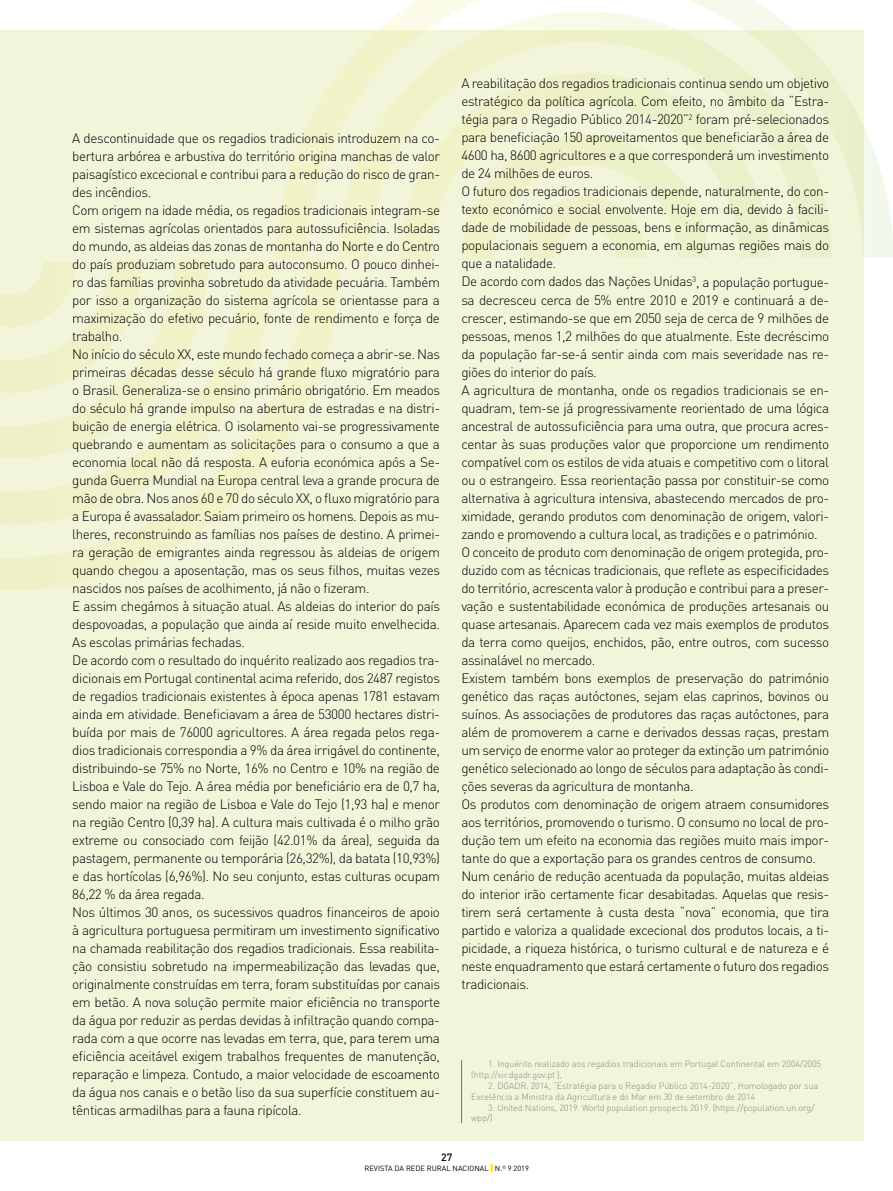
<style>
.page{position:relative;width:893px;height:1191px;background:#fff}
.page>*{position:absolute;margin:0;border:0;box-sizing:border-box;transform-origin:0 0}
.t1{font:300 13.5px/18px "DIN";letter-spacing:-.03em;color:#000}
.t2{font:500 10.5px "DIN";color:#000}
.t3{font:300 9px/10.8px "DIN";letter-spacing:-.01em;color:#878787}
.t4{font:7.5px "DIN";color:#000}
.s1{font-weight:900;color:#ffed00}
</style>
<div class="page">
<div style="left:0;top:30px;width:863px;height:1110px;background:#f3f5db"></div>
<svg style="left:215px;top:0;width:678px;height:260px"></svg>
<svg style="left:0;top:259px;width:405px;height:331px"></svg>
<hr style="left:461px;top:1060px;width:1px;height:63px;background:#706f6f">
<p class="t1" style="left:72px;top:129px;width:369px">A descontinuidade que os regadios tradicionais introduzem na co&shy;bertura arbórea e arbustiva do território origina manchas de valor paisagístico excecional e contribui para a redução do risco de gran&shy;des incêndios.<br>Com origem na idade média, os regadios tradicionais integram-se em sistemas agrícolas orientados para autossuficiência. Isoladas do mundo, as aldeias das zonas de montanha do Norte e do Centro do país produziam sobretudo para autoconsumo. O pouco dinhei&shy;ro das famílias provinha sobretudo da atividade pecuária. Também por isso a organização do sistema agrícola se orientasse para a maximização do efetivo pecuário, fonte de rendimento e força de trabalho.<br>No início do século XX, este mundo fechado começa a abrir-se. Nas primeiras décadas desse século há grande fluxo migratório para o Brasil. Generaliza-se o ensino primário obrigatório. Em meados do século há grande impulso na abertura de estradas e na distri&shy;buição de energia elétrica. O isolamento vai-se progressivamente quebrando e aumentam as solicitações para o consumo a que a economia local não dá resposta. A euforia económica após a Se&shy;gunda Guerra Mundial na Europa central leva a grande procura de mão de obra. Nos anos 60 e 70 do século XX, o fluxo migratório para a Europa é avassalador. Saiam primeiro os homens. Depois as mu&shy;lheres, reconstruindo as famílias nos países de destino. A primei&shy;ra geração de emigrantes ainda regressou às aldeias de origem quando chegou a aposentação, mas os seus filhos, muitas vezes nascidos nos países de acolhimento, já não o fizeram.<br>E assim chegámos à situação atual. As aldeias do interior do país despovoadas, a população que ainda aí reside muito envelhecida.<br>As escolas primárias fechadas.<br>De acordo com o resultado do inquérito realizado aos regadios tra&shy;dicionais em Portugal continental acima referido, dos 2487 registos de regadios tradicionais existentes à época apenas 1781 estavam ainda em atividade. Beneficiavam a área de 53000 hectares distri&shy;buída por mais de 76000 agricultores. A área regada pelos rega&shy;dios tradicionais correspondia a 9% da área irrigável do continente, distribuindo-se 75% no Norte, 16% no Centro e 10% na região de Lisboa e Vale do Tejo. A área média por beneficiário era de 0,7 ha, sendo maior na região de Lisboa e Vale do Tejo (1,93 ha) e menor na região Centro (0,39 ha). A cultura mais cultivada é o milho grão extreme ou consociado com feijão (42.01% da área), seguida da pastagem, permanente ou temporária (26,32%), da batata (10,93%) e das hortícolas (6,96%). No seu conjunto, estas culturas ocupam 86,22 % da área regada.<br>Nos últimos 30 anos, os sucessivos quadros financeiros de apoio à agricultura portuguesa permitiram um investimento significativo na chamada reabilitação dos regadios tradicionais. Essa reabilita&shy;ção consistiu sobretudo na impermeabilização das levadas que, originalmente construídas em terra, foram substituídas por canais em betão. A nova solução permite maior eficiência no transporte da água por reduzir as perdas devidas à infiltração quando compa&shy;rada com a que ocorre nas levadas em terra, que, para terem uma eficiência aceitável exigem trabalhos frequentes de manutenção, reparação e limpeza. Contudo, a maior velocidade de escoamento da água nos canais e o betão liso da sua superfície constituem au&shy;tênticas armadilhas para a fauna ripícola.</p>
<p class="t1" style="left:461px;top:74px;width:369px">A reabilitação dos regadios tradicionais continua sendo um objetivo estratégico da política agrícola. Com efeito, no âmbito da “Estra&shy;tégia para o Regadio Público 2014-2020”<sup>2</sup> foram pré-selecionados para beneficiação 150 aproveitamentos que beneficiarão a área de 4600 ha, 8600 agricultores e a que corresponderá um investimento de 24 milhões de euros.<br>O futuro dos regadios tradicionais depende, naturalmente, do con&shy;texto económico e social envolvente. Hoje em dia, devido à facili&shy;dade de mobilidade de pessoas, bens e informação, as dinâmicas populacionais seguem a economia, em algumas regiões mais do que a natalidade.<br>De acordo com dados das Nações Unidas<sup>3</sup>, a população portugue&shy;sa decresceu cerca de 5% entre 2010 e 2019 e continuará a de&shy;crescer, estimando-se que em 2050 seja de cerca de 9 milhões de pessoas, menos 1,2 milhões do que atualmente. Este decréscimo da população far-se-á sentir ainda com mais severidade nas re&shy;giões do interior do país.<br>A agricultura de montanha, onde os regadios tradicionais se en&shy;quadram, tem-se já progressivamente reorientado de uma lógica ancestral de autossuficiência para uma outra, que procura acres&shy;centar às suas produções valor que proporcione um rendimento compatível com os estilos de vida atuais e competitivo com o litoral ou o estrangeiro. Essa reorientação passa por constituir-se como alternativa à agricultura intensiva, abastecendo mercados de pro&shy;ximidade, gerando produtos com denominação de origem, valori&shy;zando e promovendo a cultura local, as tradições e o património.<br>O conceito de produto com denominação de origem protegida, pro&shy;duzido com as técnicas tradicionais, que reflete as especificidades do território, acrescenta valor à produção e contribui para a preser&shy;vação e sustentabilidade económica de produções artesanais ou quase artesanais. Aparecem cada vez mais exemplos de produtos da terra como queijos, enchidos, pão, entre outros, com sucesso assinalável no mercado.<br>Existem também bons exemplos de preservação do património genético das raças autóctones, sejam elas caprinos, bovinos ou suínos. As associações de produtores das raças autóctones, para além de promoverem a carne e derivados dessas raças, prestam um serviço de enorme valor ao proteger da extinção um património genético selecionado ao longo de séculos para adaptação às condi&shy;ções severas da agricultura de montanha.<br>Os produtos com denominação de origem atraem consumidores aos territórios, promovendo o turismo. O consumo no local de pro&shy;dução tem um efeito na economia das regiões muito mais impor&shy;tante do que a exportação para os grandes centros de consumo.<br>Num cenário de redução acentuada da população, muitas aldeias do interior irão certamente ficar desabitadas. Aquelas que resis&shy;tirem será certamente à custa desta “nova” economia, que tira partido e valoriza a qualidade excecional dos produtos locais, a ti&shy;picidade, a riqueza histórica, o turismo cultural e de natureza e é neste enquadramento que estará certamente o futuro dos regadios tradicionais.</p>
<p class="t3" style="left:471px;top:1058px;width:351px;text-indent:17px">1. Inquérito realizado aos regadios tradicionais em Portugal Continental em 2004/2005 (http://sir.dgadr.gov.pt ),</p>
<p class="t3" style="left:471px;top:1080px;width:349px;text-indent:17px">2. DGADR. 2014, “Estratégia para o Regadio Público 2014-2020”, Homologado por sua<br>Excelência a Ministra da Agricultura e do Mar em 30 de setembro de 2014</p>
<p class="t3" style="left:471px;top:1101px;width:345px;text-indent:17px">3. United Nations, 2019. World population prospects 2019. (https://population.un.org/ wpp/)</p>
<p class="t2" style="left:441px;top:1150px;width:13px">27</p>
<p class="t4" style="left:364px;top:1163px;width:166px">REVISTA DA REDE RURAL NACIONAL <span class="s1">|</span> N.º 9 2019</p>
</div>
